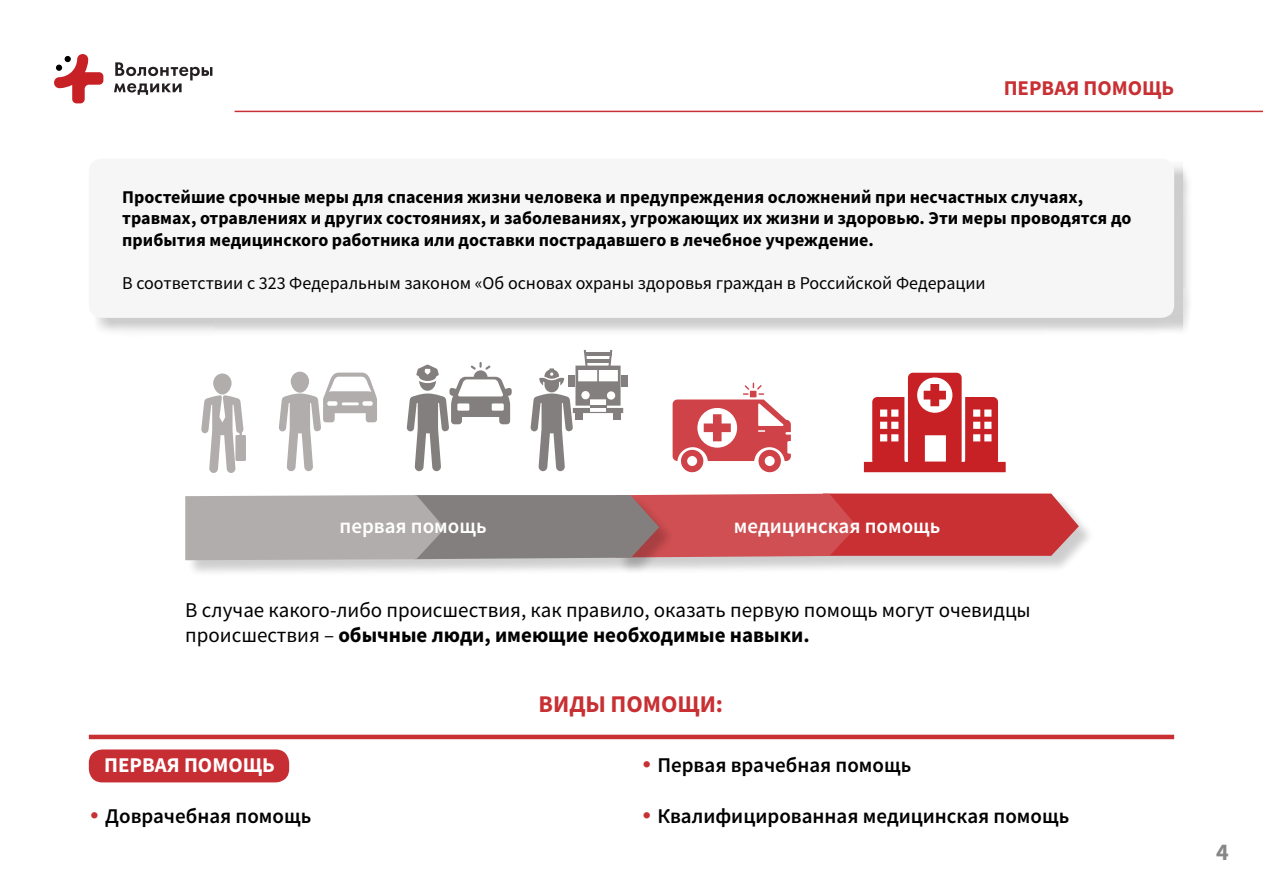
<style>
.page{position:relative;width:1263px;height:893px;background:#fff}
.page>*{position:absolute;margin:0;border:0;box-sizing:border-box;transform-origin:0 0}
.t1{font:700 24px "Source Sans Pro";color:#c83033}
.t2{font:700 24px "Source Sans Pro";color:#878787}
.t3{font:21px/25.2px "Source Sans Pro";color:#000}
.t4{font:600 21px "Source Sans Pro";color:#000}
.t5{font:600 21px "Source Sans Pro";color:#fff}
.t6{font:700 21px "Source Sans Pro";color:#c83033}
.t7{font:700 21px "Source Sans Pro";color:#fff}
.t8{font:700 18px/21.6px "Source Sans Pro";color:#000}
.t9{font:18px "Source Sans Pro";color:#000}
.s1{font-weight:700}
.s2{font-family:"Century Gothic";font-weight:400;color:#c83033}
</style>
<div class="page">
<div style="left:89px;top:749px;width:200px;height:33px;background:#c72e33;border-radius:14px"></div>
<div style="left:617px;top:494px;width:478px;height:81px;background:#000;opacity:.2"></div>
<div style="left:91px;top:161px;width:1102px;height:176px;background:#000;opacity:.2"></div>
<div style="left:89px;top:159px;width:1085px;height:159px;background:#f6f6f6;border-radius:13px"></div>
<div style="left:186px;top:496px;width:490px;height:81px;background:#000;opacity:.2"></div>
<svg style="left:185px;top:493px;width:894px;height:67px;background:#b57677"></svg>
<svg style="left:114px;top:62px;width:98px;height:33px"></svg>
<svg style="left:54px;top:54px;width:49px;height:49px"></svg>
<hr style="left:235px;top:111px;width:1028px;height:1px;background:#c83033">
<svg style="left:864px;top:373px;width:142px;height:99px"></svg>
<svg style="left:673px;top:383px;width:118px;height:89px"></svg>
<div style="left:213px;top:373px;width:19px;height:21px;background:#b1adad;border-radius:9px"></div>
<svg style="left:201px;top:395px;width:45px;height:78px"></svg>
<hr style="left:89px;top:735px;width:1085px;height:4px;background:#c83033">
<div style="left:291px;top:372px;width:18px;height:21px;background:#b1adad;border-radius:9px"></div>
<svg style="left:279px;top:373px;width:98px;height:98px"></svg>
<svg style="left:407px;top:362px;width:105px;height:109px"></svg>
<svg style="left:530px;top:350px;width:93px;height:121px"></svg>
<div style="left:575px;top:413px;width:8px;height:7px;background:#847f7f"></div>
<div style="left:613px;top:413px;width:8px;height:7px;background:#847f7f"></div>
<div style="left:622px;top:376px;width:6px;height:11px;background:#847f7f"></div>
<div style="left:568px;top:376px;width:6px;height:11px;background:#847f7f"></div>
<p class="t6" style="left:1004px;top:74px;width:172px">ПЕРВАЯ ПОМОЩЬ</p>
<p class="t8" style="left:122px;top:186px;width:1011px">Простейшие срочные меры для спасения жизни человека и предупреждения осложнений при несчастных случаях, травмах, отравлениях и других состояниях, и заболеваниях, угрожающих их жизни и здоровью. Эти меры проводятся до прибытия медицинского работника или доставки пострадавшего в лечебное учреждение.</p>
<p class="t9" style="left:122px;top:272px;width:865px">В соответствии с 323 Федеральным законом «Об основах охраны здоровья граждан в Российской Федерации</p>
<p class="t5" style="left:339px;top:512px;width:149px">первая помощь</p>
<p class="t5" style="left:734px;top:512px;width:208px">медицинская помощь</p>
<p class="t3" style="left:185px;top:597px;width:847px">В случае какого-либо происшествия, как правило, оказать первую помощь могут очевидцы происшествия – <span class="s1">обычные люди, имеющие необходимые навыки.</span></p>
<p class="t7" style="left:104px;top:751px;width:172px">ПЕРВАЯ ПОМОЩЬ</p>
<p class="t4" style="left:88px;top:802px;width:225px"><span class="s2">•</span> Доврачебная помощь</p>
<h1 class="t1" style="left:539px;top:688px;width:186px">ВИДЫ ПОМОЩИ:</h1>
<p class="t4" style="left:640px;top:752px;width:272px"><span class="s2">•</span> Первая врачебная помощь</p>
<p class="t4" style="left:640px;top:802px;width:430px"><span class="s2">•</span> Квалифицированная медицинская помощь</p>
<h1 class="t2" style="left:1216px;top:836px;width:14px">4</h1>
</div>
